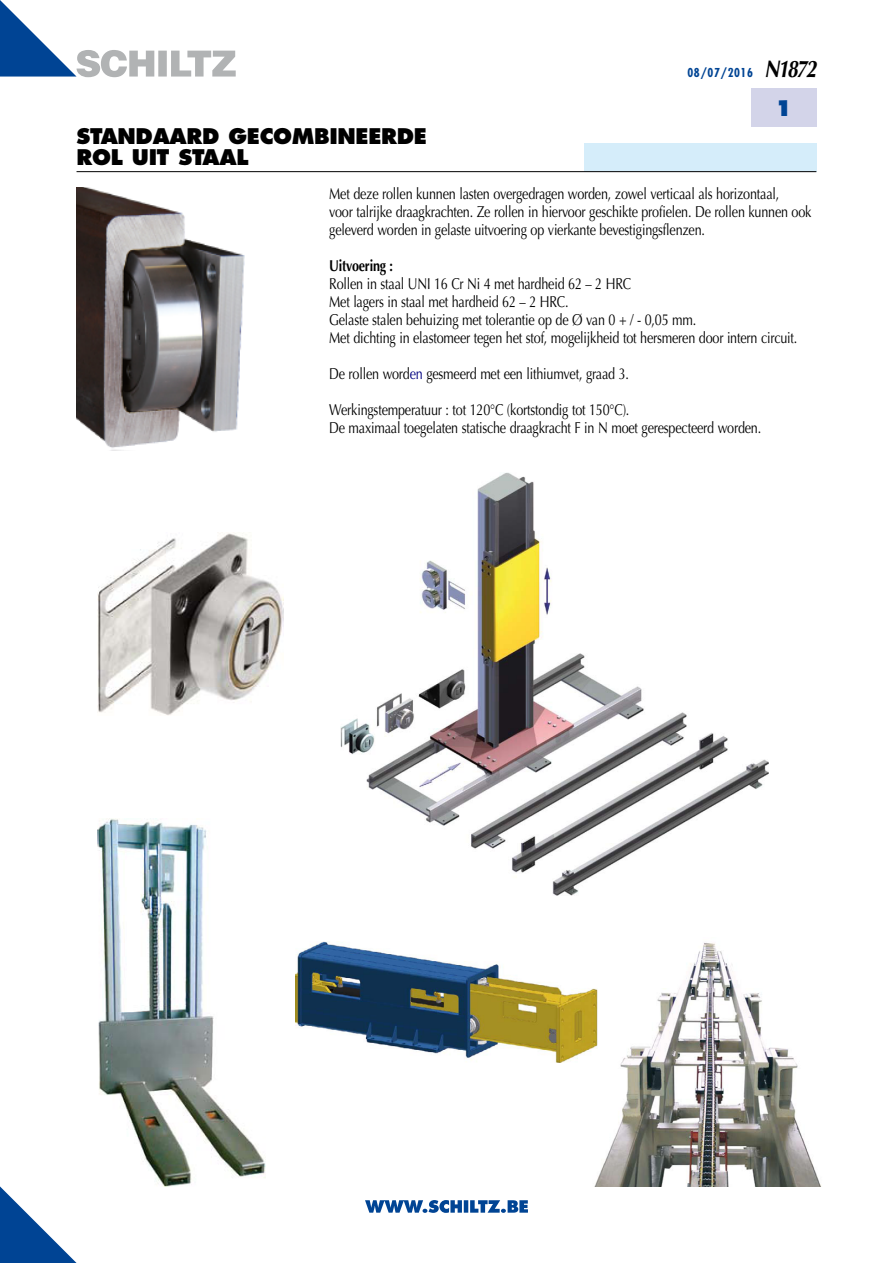
<style>
.page{position:relative;width:893px;height:1263px;background:#fff}
.page>*{position:absolute;margin:0;border:0;box-sizing:border-box;transform-origin:0 0}
.t1{font:800 21px/21px "Futura";letter-spacing:-.015em;color:#000}
.t2{font:800 21px "Futura";color:#004494}
.t3{font:15.75px/18px "Optima";letter-spacing:-.015em;color:#000;scale:.8 1}
.t4{font:700 15.75px "Optima";letter-spacing:-.015em;color:#000;scale:.8 1}
.t5{font:700 condensed 12px "Futura";letter-spacing:.05em;color:#004494}
.s1{font-family:"Optima";font-style:italic;font-stretch:normal;font-size:24px;color:#000}
.s2{color:#000080}
</style>
<div class="page">
<svg style="left:0;top:1186px;width:77px;height:77px"></svg>
<div style="left:584px;top:143px;width:232px;height:28px;background:#d5edfa"></div>
<div style="left:751px;top:89px;width:65px;height:38px;background:#d3d4e9"></div>
<hr style="left:77px;top:171px;width:739px;height:1px;background:#000">
<svg style="left:0;top:0;width:236px;height:77px"></svg>
<svg style="left:365px;top:1200px;width:163px;height:13px"></svg>
<img style="left:340px;top:472px;width:428px;height:424px">
<img style="left:595px;top:942px;width:226px;height:244px">
<img style="left:98px;top:818px;width:167px;height:368px">
<img style="left:296px;top:942px;width:301px;height:121px">
<img style="left:98px;top:533px;width:186px;height:183px">
<img style="left:77px;top:187px;width:167px;height:263px">
<p class="t5" style="left:687px;top:65px;width:130px">08/07/2016 <span class="s1">N1872</span></p>
<h1 class="t2" style="left:775px;top:95px;width:19px">1</h1>
<h1 class="t1" style="left:77px;top:125px;width:352px">STANDAARD GECOMBINEERDE<br>ROL UIT STAAL</h1>
<p class="t3" style="left:329px;top:184px;width:604px">Met deze rollen kunnen lasten overgedragen worden, zowel verticaal als horizontaal,<br>voor talrijke draagkrachten. Ze rollen in hiervoor geschikte profielen. De rollen kunnen ook geleverd worden in gelaste uitvoering op vierkante bevestigingsflenzen.</p>
<p class="t4" style="left:329px;top:256px;width:81px">Uitvoering :</p>
<p class="t3" style="left:329px;top:274px;width:587px">Rollen in staal UNI 16 Cr Ni 4 met hardheid 62 – 2 HRC<br>Met lagers in staal met hardheid 62 – 2 HRC.<br>Gelaste stalen behuizing met tolerantie op de Ø van 0 + / - 0,05 mm.<br>Met dichting in elastomeer tegen het stof, mogelijkheid tot hersmeren door intern circuit.</p>
<p class="t3" style="left:329px;top:364px;width:376px">De rollen word<span class="s2">en</span> gesmeerd met een lithiumvet, graad 3.</p>
<p class="t3" style="left:329px;top:400px;width:541px">Werkingstemperatuur : tot 120°C (kortstondig tot 150°C).<br>De maximaal toegelaten statische draagkracht F in N moet gerespecteerd worden.</p>
</div>
